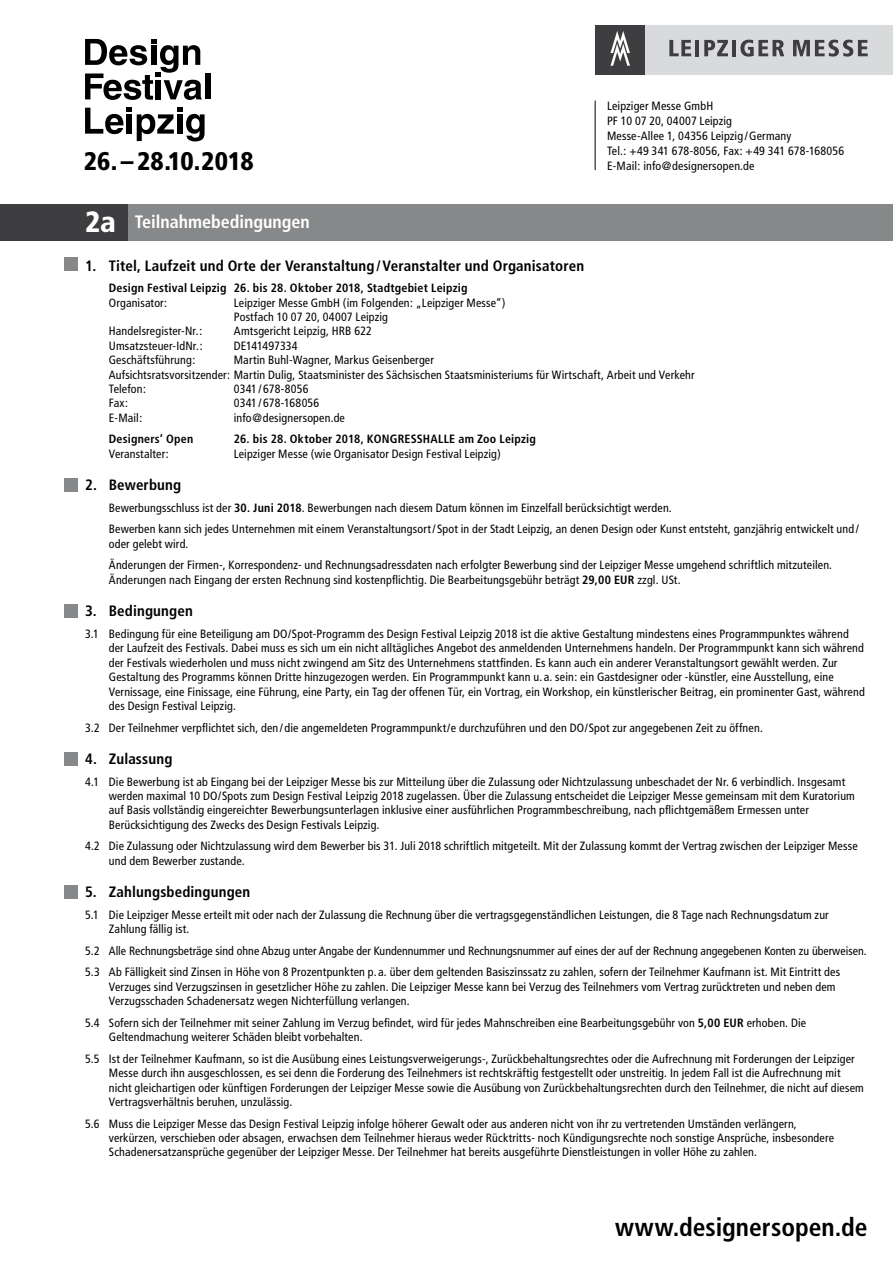
<style>
.page{position:relative;width:893px;height:1263px;background:#fff}
.page>*{position:absolute;margin:0;border:0;box-sizing:border-box;transform-origin:0 0}
.t1{font:700 condensed 25.5px "Frutiger";color:#000}
.t2{font:900 condensed 25.5px "Frutiger";color:#000}
.t3{font:700 condensed 18px "Frutiger";color:#fff}
.t4{font:700 condensed 15px "Frutiger";letter-spacing:.01em;color:#000}
.t5{font:condensed 12px/14.4px "Frutiger";letter-spacing:.01em;color:#000}
.t6{font:700 condensed 12px "Frutiger";letter-spacing:.015em;color:#000}
.s1{font-weight:900;font-size:29.25px}
.s2{font-weight:700}
</style>
<div class="page">
<div style="left:0;top:204px;width:893px;height:36px;background:#87888a"></div>
<div style="left:0;top:204px;width:128px;height:36px;background:#3e3d40"></div>
<div style="left:64px;top:257px;width:14px;height:14px;background:#87888a"></div>
<div style="left:64px;top:478px;width:14px;height:14px;background:#87888a"></div>
<div style="left:64px;top:604px;width:14px;height:14px;background:#87888a"></div>
<div style="left:64px;top:752px;width:14px;height:14px;background:#87888a"></div>
<div style="left:64px;top:885px;width:14px;height:14px;background:#87888a"></div>
<div style="left:595px;top:26px;width:50px;height:49px;background:#3e3d40"></div>
<svg style="left:610px;top:31px;width:20px;height:35px"></svg>
<div style="left:645px;top:26px;width:248px;height:49px;background:#d9dadb"></div>
<svg style="left:669px;top:40px;width:22px;height:16px"></svg>
<hr style="left:695px;top:40px;width:4px;height:16px;background:#3e3d40">
<svg style="left:704px;top:40px;width:24px;height:16px"></svg>
<hr style="left:732px;top:40px;width:4px;height:16px;background:#3e3d40">
<svg style="left:740px;top:40px;width:44px;height:17px"></svg>
<svg style="left:793px;top:40px;width:75px;height:17px"></svg>
<hr style="left:595px;top:101px;width:1px;height:69px;background:#000">
<svg style="left:85px;top:107px;width:120px;height:34px"></svg>
<svg style="left:85px;top:39px;width:117px;height:61px"></svg>
<div style="left:205px;top:73px;width:5px;height:26px;background:#000"></div>
<h1 class="t2" style="left:84px;top:146px;width:171px">26.– 28.10.2018</h1>
<p class="t5" style="left:607px;top:98px;width:239px;line-height:15.1px">Leipziger Messe GmbH<br>PF 10 07 20, 04007 Leipzig<br>Messe-Allee 1, 04356 Leipzig /Germany<br>Tel.: +49 341 678-8056, Fax: +49 341 678-168056<br>E-Mail: info@designersopen.de</p>
<h2 class="t3" style="left:85px;top:212px;width:226px"><span class="s1">2a</span> Teilnahmebedingungen</h2>
<p class="t4" style="left:85px;top:257px;width:501px">1. Titel, Laufzeit und Orte der Veranstaltung/Veranstalter und Organisatoren</p>
<p class="t6" style="left:109px;top:281px;width:360px">Design Festival Leipzig 26. bis 28. Oktober 2018, Stadtgebiet Leipzig</p>
<p class="t5" style="left:109px;top:295px;width:60px">Organisator:</p>
<p class="t5" style="left:234px;top:295px;width:273px">Leipziger Messe GmbH (im Folgenden: „Leipziger Messe“)<br>Postfach 10 07 20, 04007 Leipzig</p>
<p class="t5" style="left:109px;top:324px;width:95px">Handelsregister-Nr.:</p>
<p class="t5" style="left:234px;top:324px;width:140px">Amtsgericht Leipzig, HRB 622</p>
<p class="t5" style="left:109px;top:339px;width:95px">Umsatzsteuer-IdNr.:</p>
<p class="t5" style="left:234px;top:339px;width:65px">DE141497334</p>
<p class="t5" style="left:109px;top:353px;width:88px">Geschäftsführung:</p>
<p class="t5" style="left:109px;top:353px;width:587px;text-indent:125px">Martin Buhl-Wagner, Markus Geisenberger<br>Aufsichtsratsvorsitzender: Martin Dulig, Staatsminister des Sächsischen Staatsministeriums für Wirtschaft, Arbeit und Verkehr<br>Telefon:</p>
<p class="t5" style="left:234px;top:382px;width:76px">0341/678-8056</p>
<p class="t5" style="left:109px;top:396px;width:21px">Fax:</p>
<p class="t5" style="left:234px;top:396px;width:87px">0341/678-168056</p>
<p class="t5" style="left:109px;top:411px;width:35px">E-Mail:</p>
<p class="t5" style="left:234px;top:411px;width:113px">info@designersopen.de</p>
<p class="t6" style="left:109px;top:432px;width:86px">Designers‘ Open</p>
<p class="t6" style="left:234px;top:432px;width:304px">26. bis 28. Oktober 2018, KONGRESSHALLE am Zoo Leipzig</p>
<p class="t5" style="left:109px;top:447px;width:61px">Veranstalter:</p>
<p class="t5" style="left:234px;top:447px;width:269px">Leipziger Messe (wie Organisator Design Festival Leipzig)</p>
<p class="t4" style="left:85px;top:476px;width:98px">2. Bewerbung</p>
<p class="t5" style="left:109px;top:497px;width:751px;line-height:21.6px">Bewerbungsschluss ist der <span class="s2">30. Juni 2018</span>. Bewerbungen nach diesem Datum können im Einzelfall berücksichtigt werden.<br>Bewerben kann sich jedes Unternehmen mit einem Veranstaltungsort/ Spot in der Stadt Leipzig, an denen Design oder Kunst entsteht, ganzjährig entwickelt und /</p>
<p class="t5" style="left:109px;top:533px;width:725px;line-height:21.6px">oder gelebt wird.<br>Änderungen der Firmen-, Korrespondenz- und Rechnungsadressdaten nach erfolgter Bewerbung sind der Leipziger Messe umgehend schriftlich mitzuteilen.</p>
<p class="t5" style="left:109px;top:573px;width:573px">Änderungen nach Eingang der ersten Rechnung sind kostenpflichtig. Die Bearbeitungsgebühr beträgt <span class="s2">29,00 EUR</span> zzgl. USt.</p>
<p class="t4" style="left:85px;top:602px;width:109px">3. Bedingungen</p>
<p class="t5" style="left:109px;top:627px;width:757px;text-indent:-24px">3.1 Bedingung für eine Beteiligung am DO/Spot-Programm des Design Festival Leipzig 2018 ist die aktive Gestaltung mindestens eines Programmpunktes während der Laufzeit des Festivals. Dabei muss es sich um ein nicht alltägliches Angebot des anmeldenden Unternehmens handeln. Der Programmpunkt kann sich während der Festivals wiederholen und muss nicht zwingend am Sitz des Unternehmens stattfinden. Es kann auch ein anderer Veranstaltungsort gewählt werden. Zur Gestaltung des Programms können Dritte hinzugezogen werden. Ein Programmpunkt kann u. a. sein: ein Gastdesigner oder -künstler, eine Ausstellung, eine Vernissage, eine Finissage, eine Führung, eine Party, ein Tag der offenen Tür, ein Vortrag, ein Workshop, ein künstlerischer Beitrag, ein prominenter Gast, während des Design Festival Leipzig.</p>
<p class="t5" style="left:85px;top:720px;width:679px">3.2 Der Teilnehmer verpflichtet sich, den / die angemeldeten Programmpunkt/e durchzuführen und den DO/Spot zur angegebenen Zeit zu öffnen.</p>
<p class="t4" style="left:85px;top:750px;width:89px">4. Zulassung</p>
<p class="t5" style="left:109px;top:774px;width:748px;text-indent:-24px">4.1 Die Bewerbung ist ab Eingang bei der Leipziger Messe bis zur Mitteilung über die Zulassung oder Nichtzulassung unbeschadet der Nr. 6 verbindlich. Insgesamt werden maximal 10 DO/Spots zum Design Festival Leipzig 2018 zugelassen. Über die Zulassung entscheidet die Leipziger Messe gemeinsam mit dem Kuratorium auf Basis vollständig eingereichter Bewerbungsunterlagen inklusive einer ausführlichen Programmbeschreibung, nach pflichtgemäßem Ermessen unter Berücksichtigung des Zwecks des Design Festivals Leipzig.</p>
<p class="t5" style="left:109px;top:839px;width:750px;text-indent:-24px">4.2 Die Zulassung oder Nichtzulassung wird dem Bewerber bis 31. Juli 2018 schriftlich mitgeteilt. Mit der Zulassung kommt der Vertrag zwischen der Leipziger Messe und dem Bewerber zustande.</p>
<p class="t4" style="left:85px;top:883px;width:167px">5. Zahlungsbedingungen</p>
<p class="t5" style="left:109px;top:907px;width:721px;text-indent:-24px">5.1 Die Leipziger Messe erteilt mit oder nach der Zulassung die Rechnung über die vertragsgegenständlichen Leistungen, die 8 Tage nach Rechnungsdatum zur<br>Zahlung fällig ist.</p>
<p class="t5" style="left:85px;top:940px;width:783px;line-height:21.6px">5.2 Alle Rechnungsbeträge sind ohne Abzug unter Angabe der Kundennummer und Rechnungsnummer auf eines der auf der Rechnung angegebenen Konten zu überweisen.<br>5.3 Ab Fälligkeit sind Zinsen in Höhe von 8 Prozentpunkten p. a. über dem geltenden Basiszinssatz zu zahlen, sofern der Teilnehmer Kaufmann ist. Mit Eintritt des</p>
<p class="t5" style="left:109px;top:979px;width:728px">Verzuges sind Verzugszinsen in gesetzlicher Höhe zu zahlen. Die Leipziger Messe kann bei Verzug des Teilnehmers vom Vertrag zurücktreten und neben dem<br>Verzugsschaden Schadenersatz wegen Nichterfüllung verlangen.</p>
<p class="t5" style="left:109px;top:1015px;width:699px;text-indent:-24px">5.4 Sofern sich der Teilnehmer mit seiner Zahlung im Verzug befindet, wird für jedes Mahnschreiben eine Bearbeitungsgebühr von <span class="s2">5,00 EUR</span> erhoben. Die<br>Geltendmachung weiterer Schäden bleibt vorbehalten.</p>
<p class="t5" style="left:109px;top:1051px;width:756px;text-indent:-24px">5.5 Ist der Teilnehmer Kaufmann, so ist die Ausübung eines Leistungsverweigerungs-, Zurückbehaltungsrechtes oder die Aufrechnung mit Forderungen der Leipziger Messe durch ihn ausgeschlossen, es sei denn die Forderung des Teilnehmers ist rechtskräftig festgestellt oder unstreitig. In jedem Fall ist die Aufrechnung mit nicht gleichartigen oder künftigen Forderungen der Leipziger Messe sowie die Ausübung von Zurückbehaltungsrechten durch den Teilnehmer, die nicht auf diesem Vertragsverhältnis beruhen, unzulässig.</p>
<p class="t5" style="left:109px;top:1116px;width:727px;text-indent:-24px">5.6 Muss die Leipziger Messe das Design Festival Leipzig infolge höherer Gewalt oder aus anderen nicht von ihr zu vertretenden Umständen verlängern, verkürzen, verschieben oder absagen, erwachsen dem Teilnehmer hieraus weder Rücktritts- noch Kündigungsrechte noch sonstige Ansprüche, insbesondere<br>Schadenersatzansprüche gegenüber der Leipziger Messe. Der Teilnehmer hat bereits ausgeführte Dienstleistungen in voller Höhe zu zahlen.</p>
<h1 class="t1" style="left:615px;top:1212px;width:254px">www.designersopen.de</h1>
</div>
